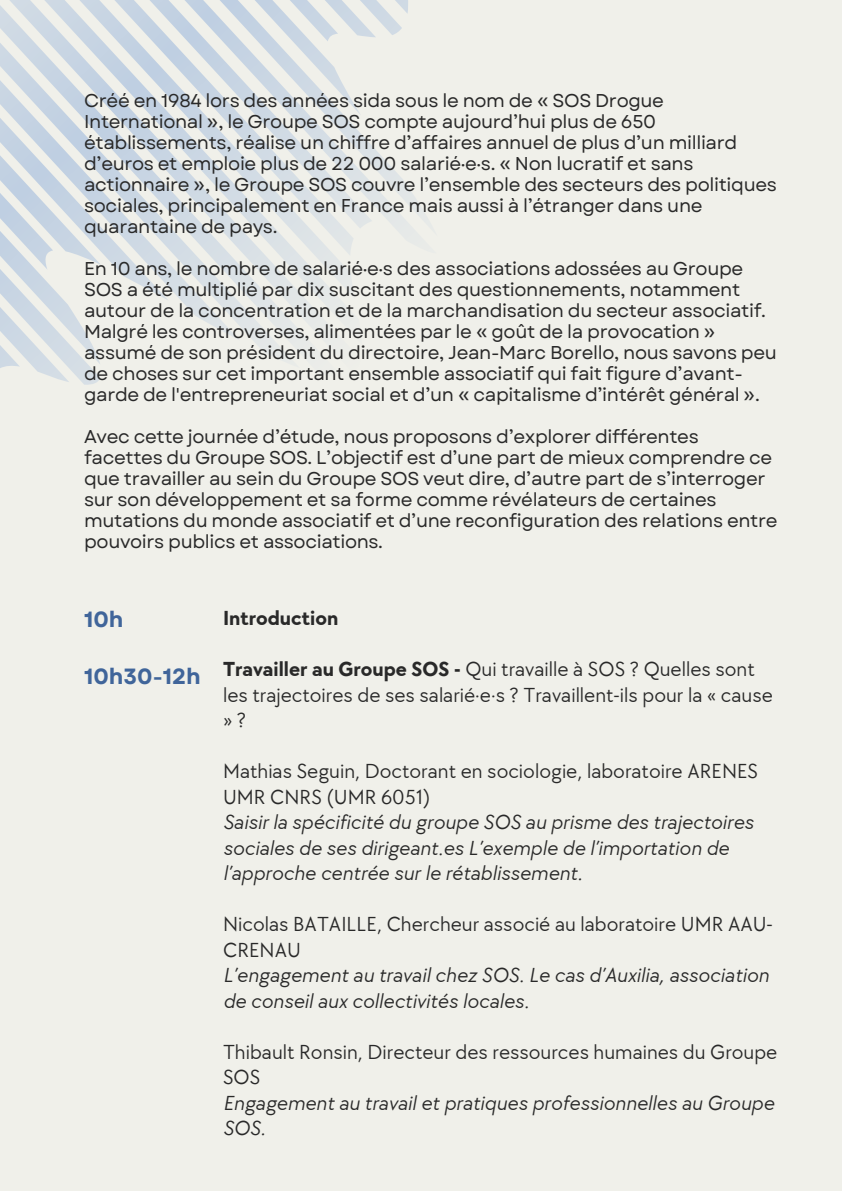
<style>
.page{position:relative;width:842px;height:1191px;background:#fff}
.page>*{position:absolute;margin:0;border:0;box-sizing:border-box;transform-origin:0 0}
.t1{font:700 22px "Garet";color:#40659a}
.t2{font:21px/25.5px "TT Chocolates";color:#292929}
.t3{font:italic 21px/25.5px "TT Chocolates";color:#292929}
.t4{font:700 21px "TT Chocolates";color:#292929}
.t5{font:18.5px/21px "Garet";letter-spacing:-.02em;color:#292929}
.s1{font-weight:700}
</style>
<div class="page">
<div style="left:0;top:0;width:842px;height:1190px;background:#f0f0ea"></div>
<svg style="left:0;top:0;width:424px;height:385px"></svg>
<p class="t5" style="left:84px;top:90px;width:694px">Créé en 1984 lors des années sida sous le nom de « SOS Drogue International », le Groupe SOS compte aujourd’hui plus de 650 établissements, réalise un chiffre d’affaires annuel de plus d’un milliard d’euros et emploie plus de 22 000 salarié·e·s. « Non lucratif et sans actionnaire », le Groupe SOS couvre l’ensemble des secteurs des politiques sociales, principalement en France mais aussi à l’étranger dans une quarantaine de pays.</p>
<p class="t5" style="left:84px;top:258px;width:694px">En 10 ans, le nombre de salarié·e·s des associations adossées au Groupe SOS a été multiplié par dix suscitant des questionnements, notamment autour de la concentration et de la marchandisation du secteur associatif.<br>Malgré les controverses, alimentées par le « goût de la provocation » assumé de son président du directoire, Jean-Marc Borello, nous savons peu de choses sur cet important ensemble associatif qui fait figure d’avant&shy;garde de l'entrepreneuriat social et d’un « capitalisme d’intérêt général ».</p>
<p class="t5" style="left:84px;top:425px;width:695px">Avec cette journée d’étude, nous proposons d’explorer différentes facettes du Groupe SOS. L’objectif est d’une part de mieux comprendre ce que travailler au sein du Groupe SOS veut dire, d’autre part de s’interroger sur son développement et sa forme comme révélateurs de certaines mutations du monde associatif et d’une reconfiguration des relations entre pouvoirs publics et associations.</p>
<p class="t1" style="left:84px;top:603px;width:41px">10h</p>
<p class="t4" style="left:223px;top:606px;width:117px">Introduction</p>
<p class="t2" style="left:223px;top:657px;width:551px"><span class="s1">Travailler au Groupe SOS -</span> Qui travaille à SOS ? Quelles sont les trajectoires de ses salarié·e·s ? Travaillent-ils pour la « cause »?</p>
<p class="t2" style="left:223px;top:759px;width:537px">Mathias Seguin, Doctorant en sociologie, laboratoire ARENES<br>UMR CNRS (UMR 6051)</p>
<p class="t3" style="left:223px;top:810px;width:532px">Saisir la spécificité du groupe SOS au prisme des trajectoires sociales de ses dirigeant.es L’exemple de l’importation de l’approche centrée sur le rétablissement.</p>
<p class="t2" style="left:223px;top:912px;width:551px">Nicolas BATAILLE, Chercheur associé au laboratoire UMR AAU-<br>CRENAU</p>
<p class="t3" style="left:223px;top:963px;width:547px">L’engagement au travail chez SOS. Le cas d’Auxilia, association de conseil aux collectivités locales.</p>
<p class="t2" style="left:223px;top:1039px;width:556px">Thibault Ronsin, Directeur des ressources humaines du Groupe<br>SOS</p>
<p class="t3" style="left:223px;top:1090px;width:553px">Engagement au travail et pratiques professionnelles au Groupe<br>SOS.</p>
<p class="t1" style="left:84px;top:660px;width:118px">10h30-12h</p>
</div>
